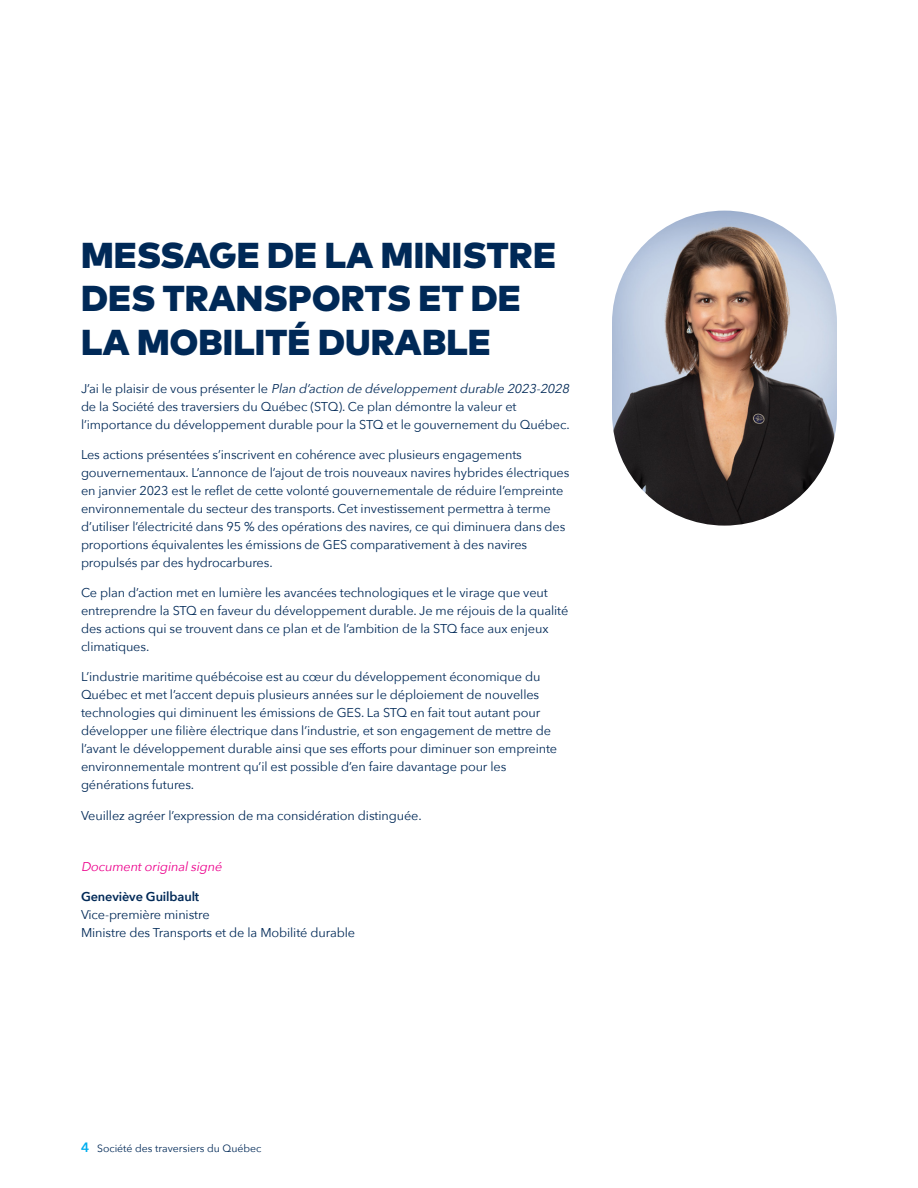
<style>
.page{position:relative;width:918px;height:1188px;background:#fff}
.page>*{position:absolute;margin:0;border:0;box-sizing:border-box;transform-origin:0 0}
.t1{font:900 36px/43.2px "Mark Pro";letter-spacing:.005em;color:#002957}
.t2{font:12.75px/18px "Avenir Next";letter-spacing:-.01em;color:#002957}
.t3{font:italic 12.75px "Avenir Next";color:#ec008c}
.t4{font:600 12.75px "Avenir Next";letter-spacing:-.01em;color:#002957}
.t5{font:10.5px "Avenir Next";color:#002957}
.s1{font-style:italic}
.s2{font-weight:600;font-size:13.5px;color:#00aeef}
</style>
<div class="page">
<img style="left:612px;top:211px;width:225px;height:315px;border-radius:112px">
<h1 class="t1" style="left:81px;top:231px;width:476px">MESSAGE DE LA MINISTRE<br>DES TRANSPORTS ET DE<br>LA MOBILITÉ DURABLE</h1>
<p class="t2" style="left:81px;top:379px;width:493px">J ’a i l e p l a i s i r d e vo u s p ré s e n te r l e <span class="s1">Plan d’action de développement durable 2023-2028 </span>de la Société des traversiers du Québec (STQ). Ce plan démontre la valeur et l’importance du développement durable pour la STQ et le gouvernement du Québec.</p>
<p class="t2" style="left:81px;top:445px;width:490px">Les actions présentées s’inscrivent en cohérence avec plusieurs engagements gouvernementaux. L’annonce de l’ajout de trois nouveaux navires hybrides électriques en janvier 2023 est le reflet de cette volonté gouvernementale de réduire l’empreinte environnementale du secteur des transports. Cet investissement permettra à terme d’utiliser l’électricité dans 95 % des opérations des navires, ce qui diminuera dans des proportions équivalentes les émissions de GES comparativement à des navires propulsés par des hydrocarbures.</p>
<p class="t2" style="left:81px;top:583px;width:489px">Ce plan d’action met en lumière les avancées technologiques et le virage que veut entreprendre la STQ en faveur du développement durable. Je me réjouis de la qualité des actions qui se trouvent dans ce plan et de l’ambition de la STQ face aux enjeux climatiques.</p>
<p class="t2" style="left:81px;top:667px;width:478px">L’industrie maritime québécoise est au cœur du développement économique du Québec et met l’accent depuis plusieurs années sur le déploiement de nouvelles technologies qui diminuent les émissions de GES. La STQ en fait tout autant pour développer une filière électrique dans l’industrie, et son engagement de mettre de l’avant le développement durable ainsi que ses efforts pour diminuer son empreinte environnementale montrent qu’il est possible d’en faire davantage pour les générations futures.</p>
<p class="t2" style="left:81px;top:806px;width:342px">Veuillez agréer l’expression de ma considération distinguée.</p>
<p class="t3" style="left:81px;top:856px;width:146px">Documentoriginalsigné</p>
<p class="t4" style="left:81px;top:886px;width:120px">Geneviève Guilbault</p>
<p class="t2" style="left:81px;top:905px;width:276px">Vice-première ministre<br>Ministre des Transports et de la Mobilité durable</p>
<p class="t5" style="left:81px;top:1139px;width:182px"><span class="s2">4</span> Société des traversiers du Québec</p>
</div>
